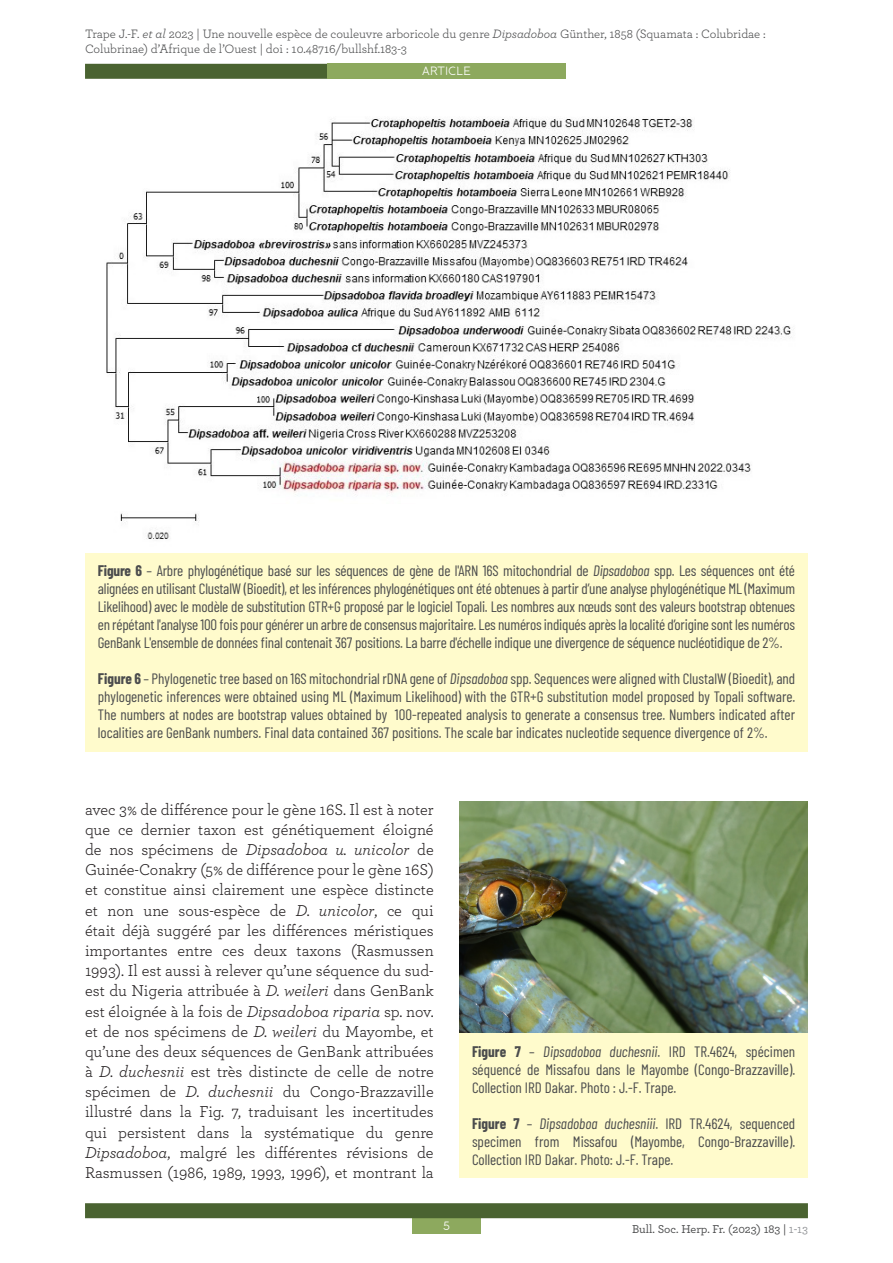
<style>
.page{position:relative;width:893px;height:1263px;background:#fff}
.page>*{position:absolute;margin:0;border:0;box-sizing:border-box;transform-origin:0 0}
.t1{font:16.5px/20.2px "Archer";color:#231f20;text-align:justify}
.t2{font:15px/18px "Barlow Condensed";color:#4b4c4d;text-align:justify}
.t3{font:12.75px/15px "Archer";letter-spacing:-.005em;color:#4b4c4d}
.t4{font:500 12px "Archer";color:#4b4c4d}
.t5{font:12px "Banda";letter-spacing:-.015em;color:#fff}
.s1{font-style:italic}
.s2{font-weight:700}
.s3{color:#939598}
</style>
<div class="page">
<div style="left:412px;top:1218px;width:68px;height:15px;background:#8da95e"></div>
<div style="left:85px;top:1203px;width:723px;height:15px;background:#4a6331"></div>
<div style="left:85px;top:64px;width:457px;height:15px;background:#4a6331"></div>
<div style="left:327px;top:64px;width:239px;height:15px;background:#8da95e"></div>
<img style="left:106px;top:118px;width:686px;height:421px">
<div style="left:85px;top:553px;width:723px;height:198px;background:#fffbcc"></div>
<img style="left:459px;top:801px;width:349px;height:233px">
<div style="left:459px;top:1034px;width:349px;height:144px;background:#fffbcc"></div>
<p class="t3" style="left:85px;top:26px;width:682px">Trape J.-F. <span class="s1">et al</span> 2023 | Une nouvelle espèce de couleuvre arboricole du genre <span class="s1">Dipsadoboa</span> Günther, 1858 (Squamata : Colubridae :<br>Colubrinae) d’Afrique de l’Ouest | doi : 10.48716/bullshf.183-3</p>
<p class="t5" style="left:422px;top:64px;width:51px">ARTICLE</p>
<p class="t2" style="left:98px;top:561px;width:699px"><span class="s2">Figure 6</span> – Arbre phylogénétique basé sur les séquences de gène de l'ARN 16S mitochondrial de <span class="s1">Dipsadoboa</span> spp. Les séquences ont été alignées en utilisant ClustalW (Bioedit), et les inférences phylogénétiques ont été obtenues à partir d’une analyse phylogénétique ML (Maximum Likelihood) avec le modèle de substitution GTR+G proposé par le logiciel Topali. Les nombres aux nœuds sont des valeurs bootstrap obtenues en répétant l'analyse 100 fois pour générer un arbre de consensus majoritaire. Les numéros indiqués après la localité d’origine sont les numéros GenBank L'ensemble de données final contenait 367 positions. La barre d'échelle indique une divergence de séquence nucléotidique de 2%.</p>
<p class="t2" style="left:98px;top:669px;width:699px"><span class="s2">Figure 6</span> – Phylogenetic tree based on 16S mitochondrial rDNA gene of <span class="s1">Dipsadoboa</span> spp. Sequences were aligned with ClustalW (Bioedit), and phylogenetic inferences were obtained using ML (Maximum Likelihood) with the GTR+G substitution model proposed by Topali software.<br>The numbers at nodes are bootstrap values obtained by 100-repeated analysis to generate a consensus tree. Numbers indicated after localities are GenBank numbers. Final data contained 367 positions. The scale bar indicates nucleotide sequence divergence of 2%.</p>
<p class="t1" style="left:85px;top:798px;width:350px">avec 3% de différence pour le gène 16S. Il est à noter que ce dernier taxon est génétiquement éloigné de nos spécimens de <span class="s1">Dipsadoboa u. unicolor</span> de Guinée-Conakry (5% de différence pour le gène 16S) et constitue ainsi clairement une espèce distincte et non une sous-espèce de <span class="s1">D. unicolor</span>, ce qui était déjà suggéré par les différences méristiques importantes entre ces deux taxons (Rasmussen 1993). Il est aussi à relever qu’une séquence du sud&shy;est du Nigeria attribuée à <span class="s1">D. weileri</span> dans GenBank est éloignée à la fois de <span class="s1">Dipsadoboa riparia</span> sp. nov. et de nos spécimens de <span class="s1">D. weileri</span> du Mayombe, et qu’une des deux séquences de GenBank attribuées à <span class="s1">D. duchesnii</span> est très distincte de celle de notre spécimen de <span class="s1">D. duchesnii</span> du Congo-Brazzaville illustré dans la Fig. 7, traduisant les incertitudes qui persistent dans la systématique du genre <span class="s1">Dipsadoboa</span>, malgré les différentes révisions de Rasmussen (1986, 1989, 1993, 1996), et montrant la</p>
<p class="t5" style="left:443px;top:1218px;width:8px">5</p>
<p class="t2" style="left:472px;top:1042px;width:325px"><span class="s2">Figure 7</span> – <span class="s1">Dipsadoboa duchesnii</span>. IRD TR.4624, spécimen séquencé de Missafou dans le Mayombe (Congo-Brazzaville).<br>Collection IRD Dakar. Photo : J.-F. Trape.</p>
<p class="t2" style="left:472px;top:1114px;width:325px"><span class="s2">Figure 7</span> – <span class="s1">Dipsadoboa duchesniii</span>. IRD TR.4624, sequenced specimen from Missafou (Mayombe, Congo-Brazzaville).<br>Collection IRD Dakar. Photo: J.-F. Trape.</p>
<p class="t4" style="left:632px;top:1220px;width:177px">Bull. Soc. Herp. Fr. (2023) 183 | <span class="s3">1-13</span></p>
</div>
